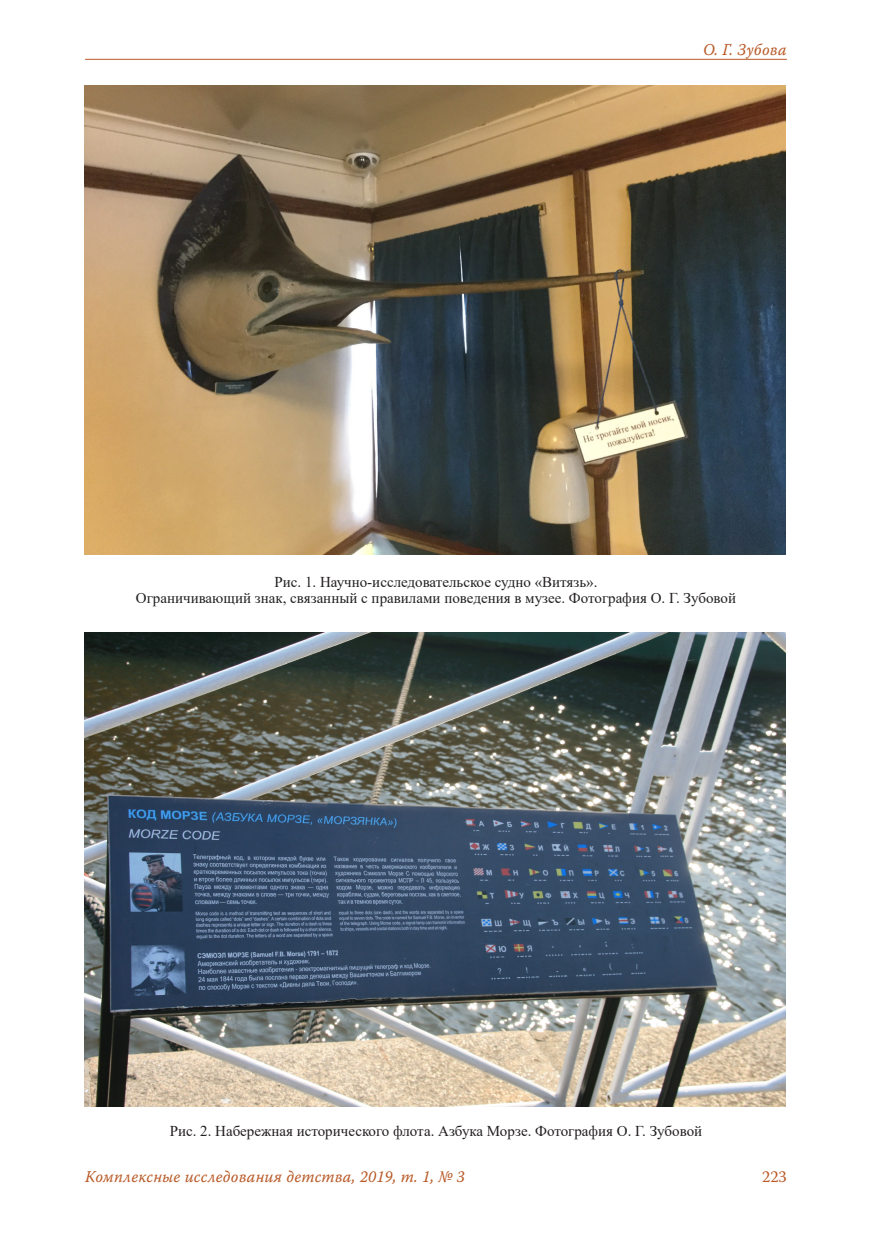
<style>
.page{position:relative;width:872px;height:1234px;background:#fff}
.page>*{position:absolute;margin:0;border:0;box-sizing:border-box;transform-origin:0 0}
.t1{font:16.5px "Warnock Pro It Capt";letter-spacing:.01em;color:#b95b28;scale:.95 1}
.t2{font:16.5px "Warnock Pro";color:#b95b28}
.RIS{font:15px/16.5px "Times New Roman";color:#231f20;text-align:center}
</style>
<div class="page">
<hr style="left:85px;top:59px;width:702px;height:1px;background:#b95b28">
<img style="left:84px;top:85px;width:702px;height:469px">
<img style="left:84px;top:632px;width:702px;height:474px">
<p class="t1" style="left:703px;top:39px;width:90px">О. Г. Зубова</p>
<p class="RIS" style="left:136px;top:573px;width:601px">Рис. 1. Научно-исследовательское судно «Витязь».<br>Ограничивающий знак, связанный с правилами поведения в музее. Фотография О. Г. Зубовой</p>
<p class="RIS" style="left:170px;top:1121px;width:534px">Рис. 2. Набережная исторического флота. Азбука Морзе. Фотография О. Г. Зубовой</p>
<p class="t1" style="left:85px;top:1166px;width:401px">Комплексные исследования детства, 2019, т. 1, № 3</p>
<p class="t2" style="left:762px;top:1166px;width:26px">223</p>
</div>
